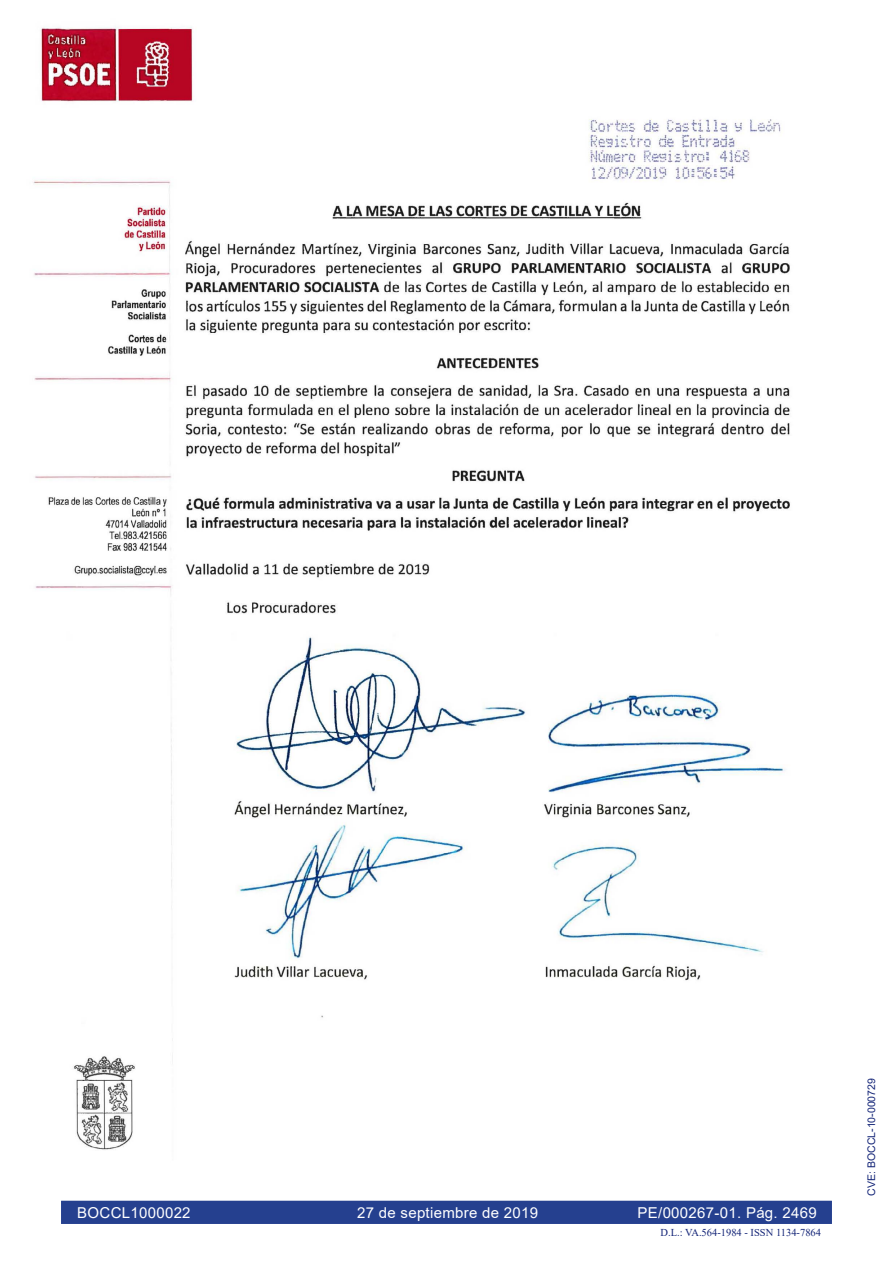
<style>
.page{position:relative;width:893px;height:1263px;background:#fff}
.page>*{position:absolute;margin:0;border:0;box-sizing:border-box;transform-origin:0 0}
.E_CVE{font:15px "Arial";letter-spacing:.02em;color:#fff}
.t1{font:10.5px "Times New Roman";color:#132477}
.t2{font:10.5px "Arial";color:#132477}
</style>
<div class="page">
<div style="left:60px;top:1200px;width:773px;height:25px;background:#25408f"></div>
<div style="left:60px;top:1199px;width:773px;height:26px;border:2px solid #fff"></div>
<img style="left:33px;top:27px;width:800px;height:1173px">
<p class="E_CVE" style="left:77px;top:1202px;width:115px">BOCCL1000022</p>
<p class="E_CVE" style="left:357px;top:1202px;width:183px">27 de septiembre de 2019</p>
<p class="E_CVE" style="left:638px;top:1202px;width:181px">PE/000267-01. Pág. 2469</p>
<p class="t1" style="left:661px;top:1225px;width:162px">D.L.: VA.564-1984 - ISSN 1134-7864</p>
<p class="t2" style="left:864px;top:1195px;width:119px;rotate:-90deg">CVE: BOCCL-10-000729</p>
</div>
